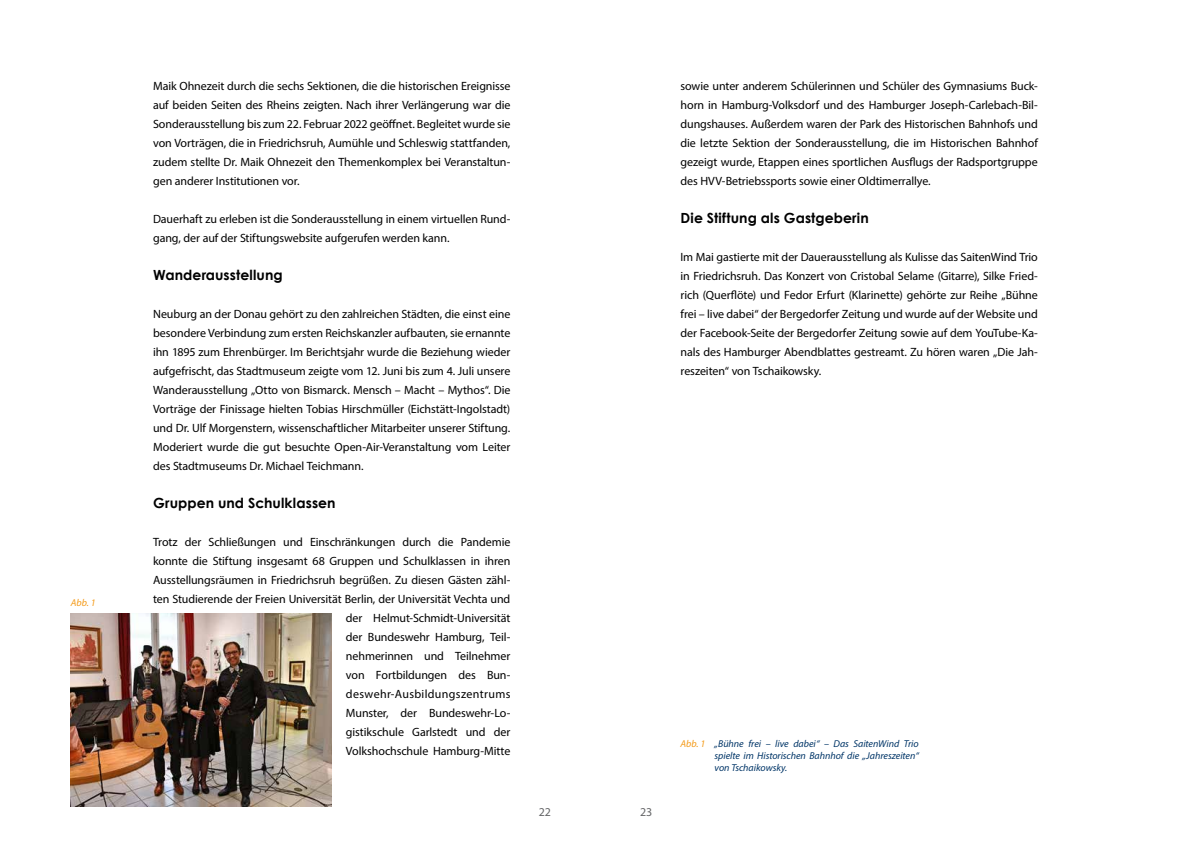
<style>
.page{position:relative;width:1191px;height:842px;background:#fff}
.page>*{position:absolute;margin:0;border:0;box-sizing:border-box;transform-origin:0 0}
.t1{font:700 14px "Century Gothic";letter-spacing:.005em;color:#000}
.t2{font:12px/19px "Myriad Pro";letter-spacing:-.005em;color:#000;text-align:justify}
.t3{font:12px "Myriad Pro";color:#646567}
.t4{font:italic 10px/12px "Myriad Pro";letter-spacing:-.005em;color:#003567;text-align:justify}
.t5{font:italic 10px "Myriad Pro";color:#f49b1a}
.s1{color:#f49b1a}
</style>
<div class="page">
<img style="left:71px;top:613px;width:261px;height:193px">
<p class="t5" style="left:71px;top:597px;width:26px">Abb. 1</p>
<p class="t2" style="left:153px;top:76px;width:359px">Maik Ohnezeit durch die sechs Sektionen, die die historischen Ereignisse auf beiden Seiten des Rheins zeigten. Nach ihrer Verlängerung war die Sonderausstellung bis zum 22. Februar 2022 geöffnet. Begleitet wurde sie von Vorträgen, die in Friedrichsruh, Aumühle und Schleswig stattfanden, zudem stellte Dr. Maik Ohnezeit den Themenkomplex bei Veranstaltun&shy;gen anderer Institutionen vor.</p>
<p class="t2" style="left:153px;top:209px;width:359px">Dauerhaft zu erleben ist die Sonderausstellung in einem virtuellen Rund&shy;gang, der auf der Stiftungswebsite aufgerufen werden kann.</p>
<p class="t1" style="left:153px;top:264px;width:131px">Wanderausstellung</p>
<p class="t2" style="left:153px;top:304px;width:359px">Neuburg an der Donau gehört zu den zahlreichen Städten, die einst eine besondere Verbindung zum ersten Reichskanzler aufbauten, sie ernannte ihn 1895 zum Ehrenbürger. Im Berichtsjahr wurde die Beziehung wieder aufgefrischt, das Stadtmuseum zeigte vom 12. Juni bis zum 4. Juli unsere Wanderausstellung „Otto von Bismarck. Mensch – Macht – Mythos“. Die Vorträge der Finissage hielten Tobias Hirschmüller (Eichstätt-Ingolstadt) und Dr. Ulf Morgenstern, wissenschaftlicher Mitarbeiter unserer Stiftung.<br>Moderiert wurde die gut besuchte Open-Air-Veranstaltung vom Leiter des Stadtmuseums Dr. Michael Teichmann.</p>
<p class="t1" style="left:153px;top:492px;width:184px">Gruppen und Schulklassen</p>
<p class="t2" style="left:153px;top:532px;width:359px;text-align:right">Trotz der Schließungen und Einschränkungen durch die Pandemie konnte die Stiftung insgesamt 68 Gruppen und Schulklassen in ihren Ausstellungsräumen in Friedrichsruh begrüßen. Zu diesen Gästen zähl&shy;ten Studierende der Freien Universität Berlin, der Universität Vechta und der Helmut-Schmidt-Universität<br>der Bundeswehr Hamburg, Teil-<br>nehmerinnen und Teilnehmer<br>von Fortbildungen des Bun-<br>deswehr-Ausbildungszentrums<br>Munster, der Bundeswehr-Lo-<br>gistikschule Garlstedt und der<br>Volkshochschule Hamburg-Mitte</p>
<p class="t2" style="left:680px;top:76px;width:359px">sowie unter anderem Schülerinnen und Schüler des Gymnasiums Buck&shy;horn in Hamburg-Volksdorf und des Hamburger Joseph-Carlebach-Bil&shy;dungshauses. Außerdem waren der Park des Historischen Bahnhofs und die letzte Sektion der Sonderausstellung, die im Historischen Bahnhof gezeigt wurde, Etappen eines sportlichen Ausflugs der Radsportgruppe des HVV-Betriebssports sowie einer Oldtimerrallye.</p>
<p class="t1" style="left:680px;top:207px;width:190px">Die Stiftung als Gastgeberin</p>
<p class="t2" style="left:680px;top:247px;width:359px">Im Mai gastierte mit der Dauerausstellung als Kulisse das SaitenWind Trio in Friedrichsruh. Das Konzert von Cristobal Selame (Gitarre), Silke Fried&shy;rich (Querflöte) und Fedor Erfurt (Klarinette) gehörte zur Reihe „Bühne frei – live dabei“ der Bergedorfer Zeitung und wurde auf der Website und der Facebook-Seite der Bergedorfer Zeitung sowie auf dem YouTube-Ka&shy;nals des Hamburger Abendblattes gestreamt. Zu hören waren „Die Jah&shy;reszeiten“ von Tschaikowsky.</p>
<p class="t3" style="left:539px;top:804px;width:14px">22</p>
<p class="t3" style="left:640px;top:804px;width:14px">23</p>
<p class="t4" style="left:714px;top:738px;width:206px;text-indent:-34px"><span class="s1">Abb. 1</span> „Bühne frei – live dabei“ – Das SaitenWind Trio spielte im Historischen Bahnhof die „Jahreszeiten“ von Tschaikowsky.</p>
</div>
